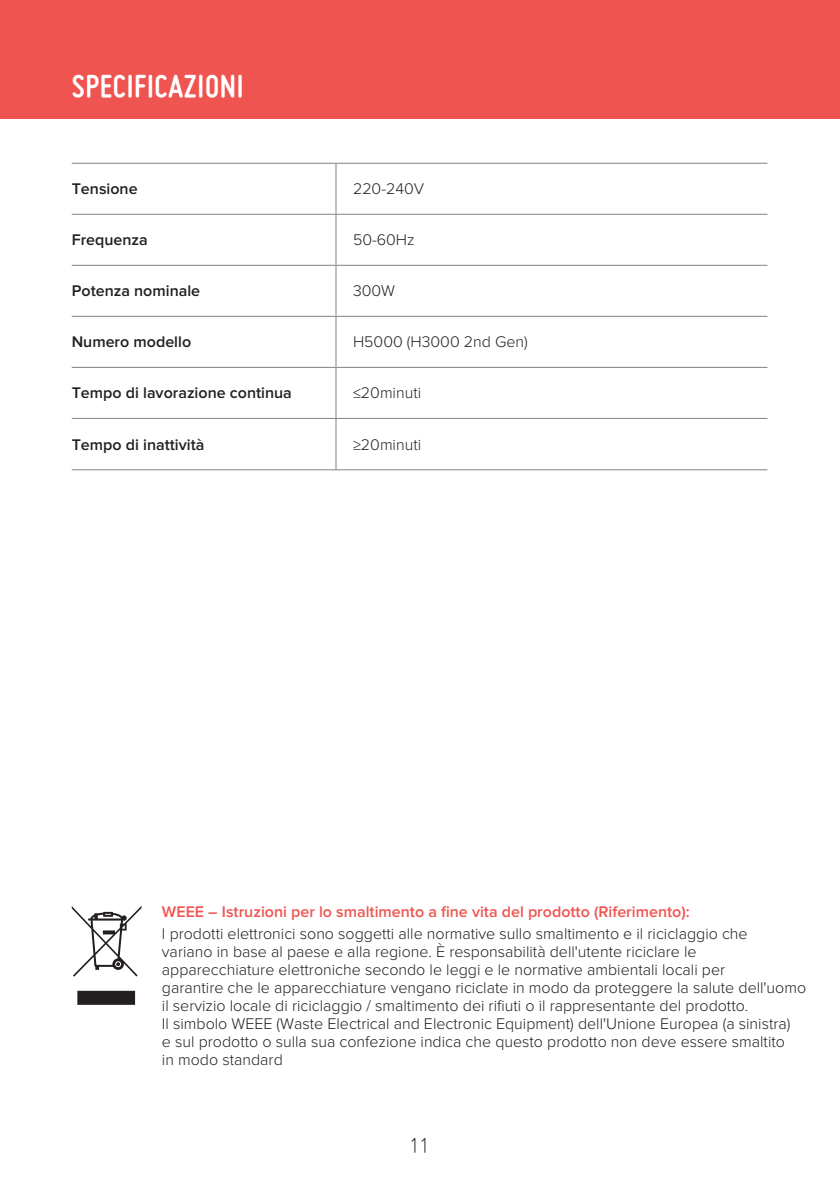
<style>
.page{position:relative;width:840px;height:1193px;background:#fff}
.page>*{position:absolute;margin:0;border:0;box-sizing:border-box;transform-origin:0 0}
.t1{font:700 34px "Miso";letter-spacing:.02em;color:#fff}
.t2{font:300 24px "Miso";color:#231f20}
.t3{font:300 16px/18px "Proxima Nova";color:#231f20}
.t4{font:600 16px "Proxima Nova";color:#231f20}
.t5{font:600 16px "Proxima Nova";color:#f05450}
</style>
<div class="page">
<div style="left:0;top:0;width:838px;height:119px;background:#f05450"></div>
<hr style="left:72px;top:163px;width:264px;height:1px;background:#808285">
<hr style="left:336px;top:163px;width:431px;height:1px;background:#808285">
<hr style="left:335px;top:164px;width:1px;height:50px;background:#808285">
<hr style="left:72px;top:214px;width:264px;height:1px;background:#808285">
<hr style="left:336px;top:214px;width:431px;height:1px;background:#808285">
<hr style="left:335px;top:215px;width:1px;height:50px;background:#808285">
<hr style="left:72px;top:265px;width:264px;height:1px;background:#808285">
<hr style="left:336px;top:265px;width:431px;height:1px;background:#808285">
<hr style="left:335px;top:266px;width:1px;height:50px;background:#808285">
<hr style="left:72px;top:316px;width:264px;height:1px;background:#808285">
<hr style="left:336px;top:316px;width:431px;height:1px;background:#808285">
<hr style="left:335px;top:317px;width:1px;height:50px;background:#808285">
<hr style="left:72px;top:367px;width:264px;height:1px;background:#808285">
<hr style="left:336px;top:367px;width:431px;height:1px;background:#808285">
<hr style="left:335px;top:368px;width:1px;height:102px;background:#808285">
<hr style="left:72px;top:418px;width:264px;height:1px;background:#808285">
<hr style="left:336px;top:418px;width:431px;height:1px;background:#808285">
<hr style="left:72px;top:469px;width:264px;height:1px;background:#808285">
<hr style="left:336px;top:469px;width:431px;height:1px;background:#808285">
<svg style="left:72px;top:906px;width:69px;height:99px"></svg>
<h1 class="t1" style="left:72px;top:67px;width:173px">SPECIFICAZIONI</h1>
<p class="t4" style="left:72px;top:181px;width:67px">Tensione</p>
<p class="t3" style="left:353px;top:180px;width:73px">220-240V</p>
<p class="t4" style="left:72px;top:232px;width:78px">Frequenza</p>
<p class="t3" style="left:353px;top:231px;width:63px">50-60Hz</p>
<p class="t4" style="left:72px;top:283px;width:130px">Potenza nominale</p>
<p class="t3" style="left:353px;top:282px;width:44px">300W</p>
<p class="t4" style="left:72px;top:335px;width:121px">Numero modello</p>
<p class="t3" style="left:353px;top:334px;width:176px">H5000 (H3000 2nd Gen)</p>
<p class="t4" style="left:72px;top:386px;width:221px">Tempo di lavorazione continua</p>
<p class="t3" style="left:353px;top:385px;width:70px">≤20minuti</p>
<p class="t4" style="left:72px;top:437px;width:134px">Tempo di inattività</p>
<p class="t3" style="left:353px;top:436px;width:70px">≥20minuti</p>
<p class="t5" style="left:162px;top:904px;width:529px">WEEE – Istruzioni per lo smaltimento a fine vita del prodotto (Riferimento):</p>
<p class="t3" style="left:162px;top:925px;width:645px">I prodotti elettronici sono soggetti alle normative sullo smaltimento e il riciclaggio che<br>variano in base al paese e alla regione. È responsabilità dell'utente riciclare le apparecchiature elettroniche secondo le leggi e le normative ambientali locali per<br>garantire che le apparecchiature vengano riciclate in modo da proteggere la salute dell'uomo il servizio locale di riciclaggio / smaltimento dei rifiuti o il rappresentante del prodotto.<br>Il simbolo WEEE (Waste Electrical and Electronic Equipment) dell'Unione Europea (a sinistra)<br>e sul prodotto o sulla sua confezione indica che questo prodotto non deve essere smaltito<br>in modo standard</p>
<h2 class="t2" style="left:409px;top:1131px;width:21px">11</h2>
</div>
